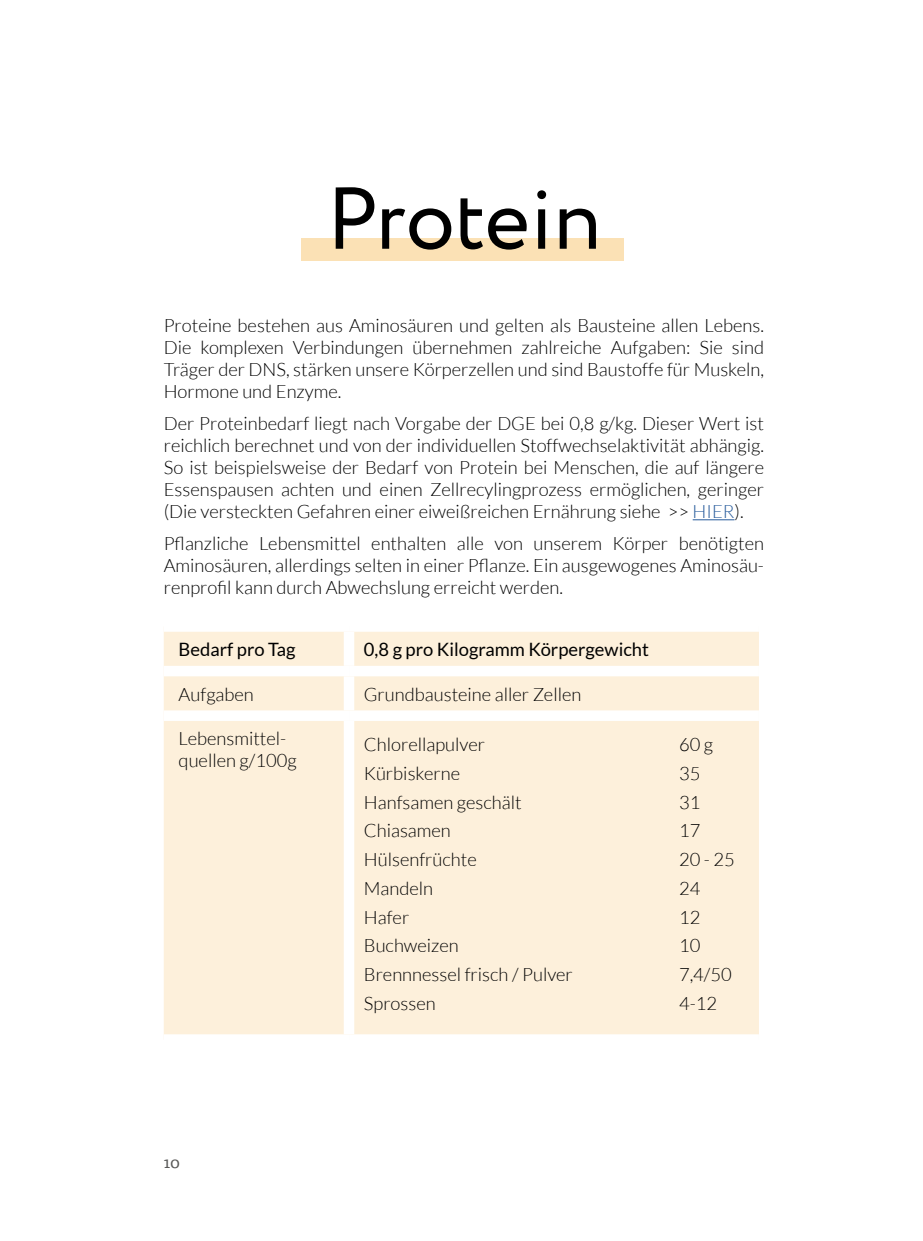
<style>
.page{position:relative;width:923px;height:1241px;background:#fff}
.page>*{position:absolute;margin:0;border:0;box-sizing:border-box;transform-origin:0 0}
.t1{font:87.5px "Circe";color:#000}
.t2{font:300 18.38px/22.1px "Lato";color:#000;text-align:justify}
.t3{font:18.38px "Lato";color:#000}
.t4{font:15.75px "Tisa Pro";color:#575756}
.s1{color:#275b9b}
</style>
<div class="page">
<div style="left:301px;top:238px;width:322px;height:22px;background:#fbe1b5"></div>
<hr style="left:692px;top:519px;width:42px;height:1px;background:#275b9b">
<div style="left:164px;top:632px;width:595px;height:402px;background:#fdf0db"></div>
<div style="left:349px;top:710px;width:410px;height:10px;background:#fff"></div>
<div style="left:344px;top:720px;width:10px;height:314px;background:#fff"></div>
<div style="left:344px;top:631px;width:10px;height:34px;background:#fff"></div>
<div style="left:164px;top:665px;width:185px;height:11px;background:#fff"></div>
<div style="left:349px;top:665px;width:410px;height:11px;background:#fff"></div>
<div style="left:344px;top:676px;width:10px;height:34px;background:#fff"></div>
<div style="left:164px;top:710px;width:185px;height:10px;background:#fff"></div>
<h1 class="t1" style="left:326px;top:161px;width:276px">Protein</h1>
<p class="t2" style="left:164px;top:314px;width:602px">Proteine bestehen aus Aminosäuren und gelten als Bausteine allen Lebens.<br>Die komplexen Verbindungen übernehmen zahlreiche Aufgaben: Sie sind Träger der DNS, stärken unsere Körperzellen und sind Baustoffe für Muskeln, Hormone und Enzyme.</p>
<p class="t2" style="left:164px;top:412px;width:602px">Der Proteinbedarf liegt nach Vorgabe der DGE bei 0,8 g/kg. Dieser Wert ist reichlich berechnet und von der individuellen Stoffwechselaktivität abhängig.<br>So ist beispielsweise der Bedarf von Protein bei Menschen, die auf längere Essenspausen achten und einen Zellrecylingprozess ermöglichen, geringer (Die versteckten Gefahren einer eiweißreichen Ernährung siehe &gt;&gt; <span class="s1">HIER</span>).</p>
<p class="t2" style="left:164px;top:532px;width:602px">Pflanzliche Lebensmittel enthalten alle von unserem Körper benötigten Aminosäuren, allerdings selten in einer Pflanze. Ein ausgewogenes Aminosäu&shy;renprofil kann durch Abwechslung erreicht werden.</p>
<p class="t3" style="left:179px;top:639px;width:118px">Bedarf pro Tag</p>
<p class="t3" style="left:364px;top:639px;width:287px">0,8 g pro Kilogramm Körpergewicht</p>
<p class="t2" style="left:179px;top:683px;width:77px">Aufgaben</p>
<p class="t2" style="left:364px;top:683px;width:219px">Grundbausteine aller Zellen</p>
<p class="t2" style="left:179px;top:727px;width:120px">Lebensmittel&shy;quellen g/100g</p>
<p class="t2" style="left:364px;top:733px;width:123px">Chlorellapulver</p>
<p class="t2" style="left:679px;top:733px;width:36px">60 g</p>
<p class="t2" style="left:364px;top:762px;width:98px">Kürbiskerne</p>
<p class="t2" style="left:679px;top:762px;width:23px">35</p>
<p class="t2" style="left:364px;top:790px;width:159px">Hanfsamen geschält</p>
<p class="t2" style="left:679px;top:790px;width:23px">31</p>
<p class="t2" style="left:364px;top:819px;width:88px">Chiasamen</p>
<p class="t2" style="left:679px;top:819px;width:23px">17</p>
<p class="t2" style="left:364px;top:848px;width:114px">Hülsenfrüchte</p>
<p class="t2" style="left:679px;top:848px;width:57px">20 - 25</p>
<p class="t2" style="left:364px;top:877px;width:71px">Mandeln</p>
<p class="t2" style="left:679px;top:877px;width:23px">24</p>
<p class="t2" style="left:364px;top:905px;width:47px">Hafer</p>
<p class="t2" style="left:679px;top:905px;width:23px">12</p>
<p class="t2" style="left:364px;top:934px;width:96px">Buchweizen</p>
<p class="t2" style="left:679px;top:934px;width:23px">10</p>
<p class="t2" style="left:364px;top:963px;width:210px">Brennnessel frisch / Pulver</p>
<p class="t2" style="left:679px;top:963px;width:54px">7,4/50</p>
<p class="t2" style="left:364px;top:992px;width:73px">Sprossen</p>
<p class="t2" style="left:679px;top:992px;width:40px">4-12</p>
<p class="t4" style="left:164px;top:1150px;width:18px">10</p>
</div>
